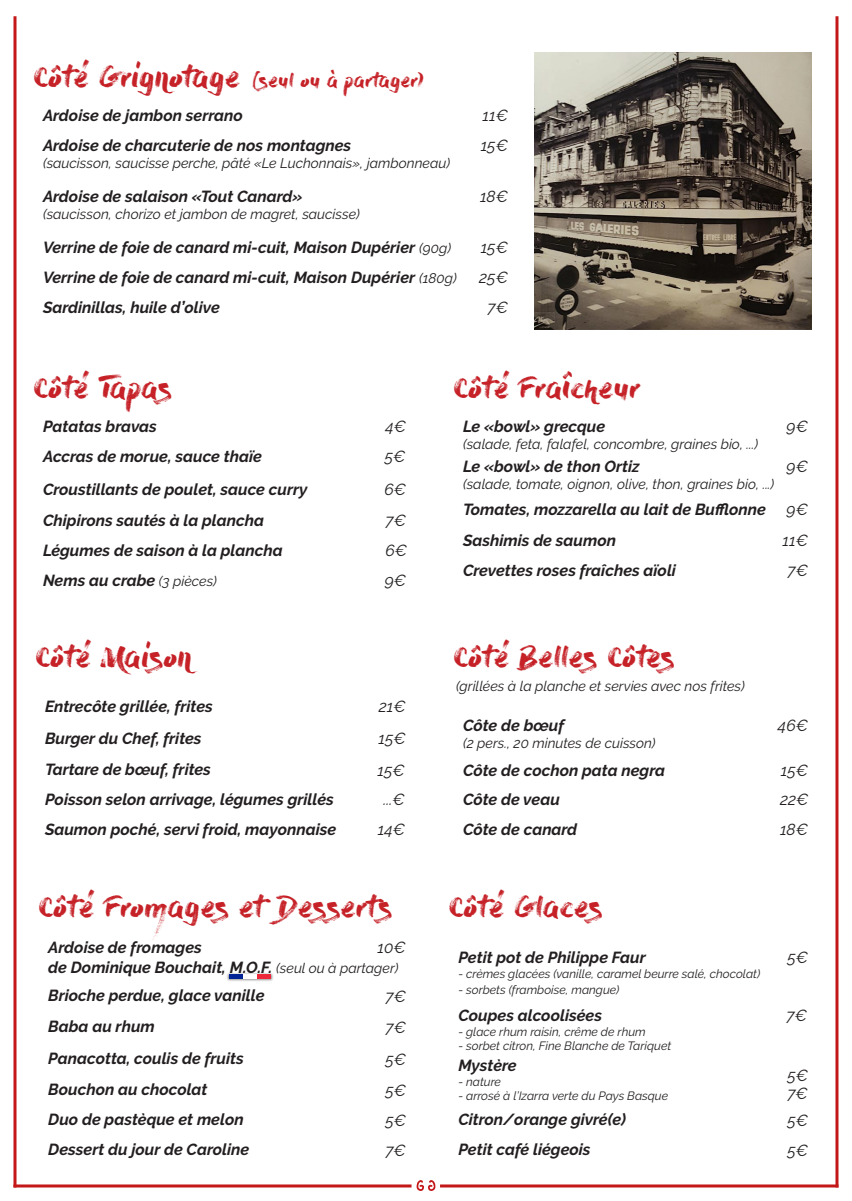
<style>
.page{position:relative;width:852px;height:1201px;background:#fff}
.page>*{position:absolute;margin:0;border:0;box-sizing:border-box;transform-origin:0 0}
.t1{font:30px "Dry Brush";letter-spacing:-.015em;color:#c52127}
.t2{font:20px "Dry Brush";letter-spacing:-.015em;color:#c52127}
.t3{font:italic 700 16px/30px "Raleway";color:#231f20}
.t4{font:italic 16px/30px "Raleway";color:#231f20}
.t5{font:italic 14px "Raleway";color:#231f20}
.t6{font:italic 12px "Raleway";color:#231f20}
.s1{font-size:30px}
.s2{font-weight:400;font-size:14px}
</style>
<div class="page">
<hr style="left:14px;top:18px;width:2px;height:1168px;background:#c41718">
<hr style="left:15px;top:1184px;width:395px;height:3px;background:#c41718">
<hr style="left:835px;top:18px;width:3px;height:1168px;background:#c41718">
<hr style="left:442px;top:1184px;width:395px;height:3px;background:#c41718">
<svg style="left:416px;top:1180px;width:19px;height:11px"></svg>
<img style="left:227px;top:973px;width:46px;height:8px">
<hr style="left:229px;top:974px;width:41px;height:4px;background:#ed2939">
<hr style="left:229px;top:974px;width:28px;height:4px;background:#fff">
<hr style="left:229px;top:974px;width:14px;height:4px;background:#002395">
<img style="left:535px;top:53px;width:277px;height:277px">
<p class="t2" style="left:33px;top:68px;width:393px"><span class="s1">Côté Grignotage</span> (seul ou à partager)</p>
<p class="t3" style="left:43px;top:101px;width:310px">Ardoise de jambon serrano<br>Ardoise de charcuterie de nos montagnes</p>
<p class="t5" style="left:43px;top:155px;width:408px">(saucisson, saucisse perche, pâté «Le Luchonnais», jambonneau)</p>
<p class="t3" style="left:43px;top:181px;width:261px">Ardoise de salaison «Tout Canard»</p>
<p class="t5" style="left:43px;top:206px;width:318px">(saucisson, chorizo et jambon de magret, saucisse)</p>
<p class="t3" style="left:43px;top:232px;width:415px">Verrine de foie de canard mi-cuit, Maison Dupérier <span class="s2">(90g)<br></span>Verrine de foie de canard mi-cuit, Maison Dupérier <span class="s2">(180g)</span></p>
<p class="t4" style="left:481px;top:101px;width:29px">11€<br>15€</p>
<p class="t4" style="left:480px;top:181px;width:29px">18€</p>
<p class="t4" style="left:479px;top:232px;width:30px">15€<br>25€</p>
<p class="t3" style="left:43px;top:292px;width:178px">Sardinillas, huile d’olive</p>
<p class="t4" style="left:487px;top:292px;width:22px">7€</p>
<h1 class="t1" style="left:33px;top:370px;width:141px">Côté Tapas</h1>
<p class="t3" style="left:43px;top:412px;width:115px">Patatas bravas</p>
<p class="t4" style="left:385px;top:412px;width:22px">4€</p>
<p class="t3" style="left:43px;top:441px;width:220px">Accras de morue, sauce thaïe</p>
<p class="t4" style="left:385px;top:441px;width:22px">5€</p>
<p class="t3" style="left:43px;top:474px;width:266px;line-height:30.8px">Croustillants de poulet, sauce curry<br>Chipirons sautés à la plancha</p>
<p class="t4" style="left:384px;top:474px;width:23px;line-height:30.8px">6€<br>7€</p>
<h1 class="t1" style="left:453px;top:370px;width:190px">Côté Fraîcheur</h1>
<p class="t3" style="left:463px;top:412px;width:144px">Le «bowl» grecque</p>
<p class="t5" style="left:463px;top:436px;width:297px">(salade, feta, falafel, concombre, graines bio, ...)</p>
<p class="t3" style="left:463px;top:451px;width:178px">Le «bowl» de thon Ortiz</p>
<p class="t5" style="left:463px;top:476px;width:313px">(salade, tomate, oignon, olive, thon, graines bio, ...)</p>
<p class="t3" style="left:463px;top:495px;width:304px">Tomates, mozzarella au lait de Bufflonne</p>
<p class="t4" style="left:787px;top:412px;width:23px">9€</p>
<p class="t4" style="left:787px;top:451px;width:23px">9€</p>
<p class="t4" style="left:787px;top:495px;width:23px">9€</p>
<p class="t3" style="left:43px;top:535px;width:241px">Légumes de saison à la plancha</p>
<p class="t4" style="left:386px;top:535px;width:23px">6€</p>
<p class="t3" style="left:43px;top:565px;width:175px">Nems au crabe <span class="s2">(3 pièces)</span></p>
<p class="t4" style="left:385px;top:565px;width:23px">9€</p>
<h1 class="t1" style="left:35px;top:639px;width:159px">Côté Maison</h1>
<p class="t3" style="left:45px;top:690px;width:169px;line-height:32.2px">Entrecôte grillée, frites<br>Burger du Chef, frites</p>
<p class="t4" style="left:379px;top:690px;width:29px;line-height:32.2px">21€<br>15€</p>
<p class="t3" style="left:45px;top:754px;width:167px">Tartare de bœuf, frites</p>
<p class="t4" style="left:378px;top:755px;width:29px">15€</p>
<p class="t3" style="left:45px;top:784px;width:290px">Poisson selon arrivage, légumes grillés</p>
<p class="t4" style="left:384px;top:784px;width:23px">...€</p>
<p class="t3" style="left:45px;top:814px;width:293px">Saumon poché, servi froid, mayonnaise</p>
<p class="t4" style="left:378px;top:814px;width:29px">14€</p>
<h1 class="t1" style="left:38px;top:889px;width:356px">Côté Fromages et Desserts</h1>
<p class="t3" style="left:48px;top:938px;width:352px;line-height:19.2px">Ardoise de fromages<br>de Dominique Bouchait, M.O.F. <span class="s2">(seul ou à partager)</span></p>
<p class="t4" style="left:377px;top:932px;width:30px">10€</p>
<p class="t3" style="left:48px;top:980px;width:218px">Brioche perdue, glace vanille</p>
<p class="t4" style="left:386px;top:981px;width:22px">7€</p>
<p class="t3" style="left:48px;top:1010px;width:197px;line-height:32.2px">Baba au rhum<br>Panacotta, coulis de fruits</p>
<p class="t3" style="left:48px;top:1074px;width:161px">Bouchon au chocolat</p>
<p class="t4" style="left:385px;top:1011px;width:22px;line-height:32.2px">7€<br>5€</p>
<p class="t4" style="left:385px;top:1075px;width:22px">5€</p>
<p class="t3" style="left:48px;top:1104px;width:197px">Duo de pastèque et melon</p>
<p class="t4" style="left:385px;top:1105px;width:22px">5€</p>
<p class="t3" style="left:48px;top:1134px;width:202px">Dessert du jour de Caroline</p>
<p class="t4" style="left:385px;top:1135px;width:22px">7€</p>
<p class="t3" style="left:463px;top:525px;width:154px">Sashimis de saumon</p>
<p class="t4" style="left:783px;top:525px;width:27px">11€</p>
<p class="t3" style="left:463px;top:555px;width:214px">Crevettes roses fraîches aïoli</p>
<p class="t4" style="left:787px;top:555px;width:22px">7€</p>
<h1 class="t1" style="left:453px;top:639px;width:224px">Côté Belles Côtes</h1>
<p class="t5" style="left:456px;top:678px;width:290px">(grillées à la planche et servies avec nos frites)</p>
<p class="t3" style="left:463px;top:711px;width:103px">Côte de bœuf</p>
<p class="t5" style="left:463px;top:735px;width:194px">(2 pers., 20 minutes de cuisson)</p>
<p class="t4" style="left:778px;top:711px;width:32px">46€</p>
<p class="t3" style="left:463px;top:755px;width:203px">Côte de cochon pata negra</p>
<p class="t4" style="left:781px;top:755px;width:29px">15€</p>
<p class="t3" style="left:463px;top:784px;width:116px">Côte de veau<br>Côte de canard</p>
<p class="t4" style="left:780px;top:784px;width:30px">22€<br>18€</p>
<h1 class="t1" style="left:448px;top:889px;width:156px">Côté Glaces</h1>
<p class="t3" style="left:458px;top:942px;width:189px">Petit pot de Philippe Faur</p>
<p class="t6" style="left:458px;top:966px;width:303px">- crèmes glacées (vanille, caramel beurre salé, chocolat)</p>
<p class="t6" style="left:458px;top:983px;width:163px">- sorbets (framboise, mangue)</p>
<p class="t3" style="left:458px;top:1000px;width:145px">Coupes alcoolisées</p>
<p class="t6" style="left:458px;top:1024px;width:189px">- glace rhum raisin, crême de rhum</p>
<p class="t6" style="left:458px;top:1038px;width:214px">- sorbet citron, Fine Blanche de Tariquet</p>
<p class="t3" style="left:458px;top:1050px;width:60px">Mystère</p>
<p class="t6" style="left:458px;top:1074px;width:44px">- nature</p>
<p class="t6" style="left:458px;top:1088px;width:211px">- arrosé à l’Izarra verte du Pays Basque</p>
<p class="t4" style="left:787px;top:942px;width:22px">5€</p>
<p class="t4" style="left:787px;top:1000px;width:22px">7€</p>
<p class="t4" style="left:787px;top:1060px;width:22px">5€</p>
<p class="t4" style="left:787px;top:1078px;width:22px">7€</p>
<p class="t3" style="left:458px;top:1104px;width:169px">Citron/orange givré(e)</p>
<p class="t4" style="left:787px;top:1105px;width:22px">5€</p>
<p class="t3" style="left:458px;top:1134px;width:134px">Petit café liégeois</p>
<p class="t4" style="left:787px;top:1135px;width:22px">5€</p>
</div>
